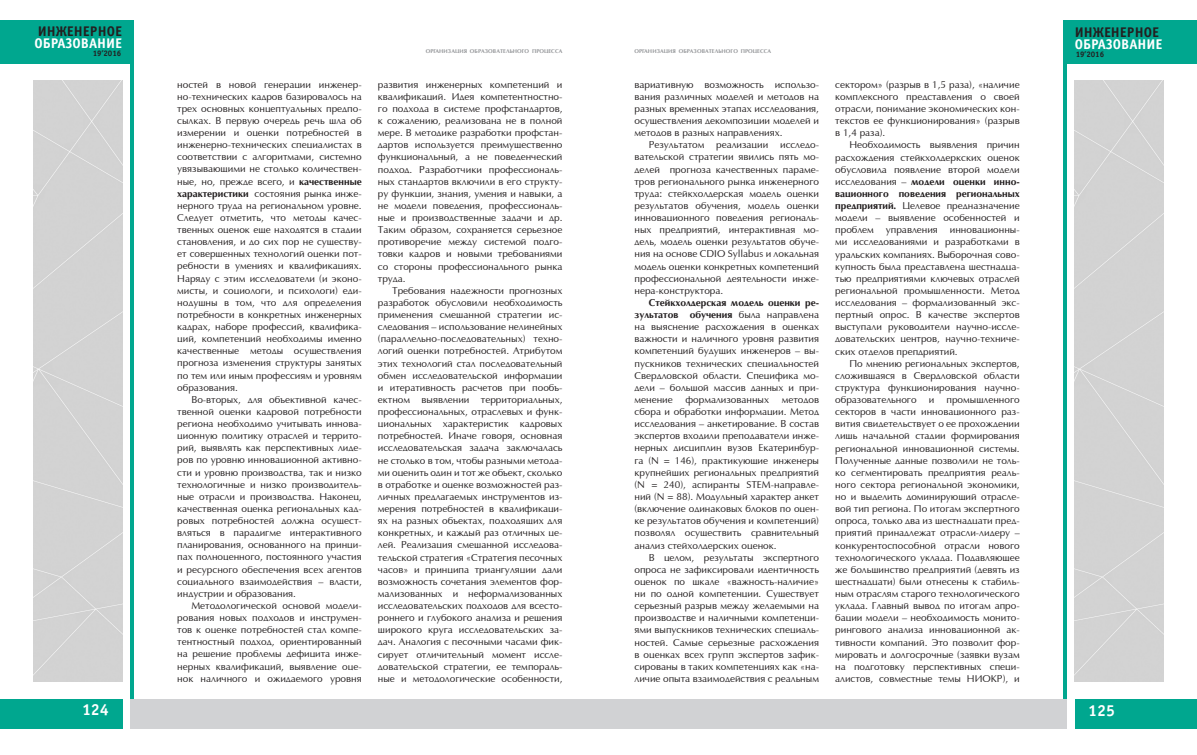
<style>
.page{position:relative;width:1197px;height:755px;background:#fff}
.page>*{position:absolute;margin:0;border:0;box-sizing:border-box;transform-origin:0 0}
.t1{font:700 16px "Officina Sans C";color:#fff}
.t2{font:700 14px "Officina Sans C";color:#fff}
.t3{font:700 14px "Officina Sans C";color:#231f20}
.t4{font:10px/12.1px "Optima";color:#231f20;text-align:justify}
.t5{font:700 10px/12.1px "AG Optima";color:#231f20;text-align:right}
.t6{font:700 8px "Officina Sans C";color:#231f20}
.t7{font:700 5.5px "AG Optima";letter-spacing:.01em;color:#939598}
.s1{font-family:"AG Optima";font-weight:700}
.s2{font-family:"Optima";font-weight:400}
</style>
<div class="page">
<div style="left:1063px;top:20px;width:133px;height:43px;background:#00a78f"></div>
<div style="left:1074px;top:698px;width:122px;height:30px;background:#00a78f"></div>
<div style="left:0;top:698px;width:122px;height:30px;background:#00a78f"></div>
<div style="left:0;top:20px;width:133px;height:43px;background:#00a78f"></div>
<hr style="left:1063px;top:45px;width:3px;height:653px;background:#00a78f">
<hr style="left:130px;top:45px;width:3px;height:653px;background:#00a78f">
<div style="left:33px;top:80px;width:89px;height:601px;background:#d3d3d3"></div>
<div style="left:130px;top:698px;width:468px;height:30px;background:#d1d2d4"></div>
<div style="left:598px;top:698px;width:468px;height:30px;background:#d1d2d4"></div>
<div style="left:1074px;top:80px;width:89px;height:601px;background:#d3d3d3"></div>
<h2 class="t3" style="left:38px;top:23px;width:86px">ИНЖЕНЕРНОЕ</h2>
<h2 class="t2" style="left:34px;top:35px;width:89px">ОБРАЗОВАНИЕ</h2>
<p class="t6" style="left:93px;top:49px;width:30px">19’2016</p>
<p class="t7" style="left:426px;top:48px;width:138px">ОРГАНИЗАЦИЯ ОБРАЗОВАТЕЛЬНОГО ПРОЦЕССА</p>
<p class="t7" style="left:634px;top:48px;width:138px">ОРГАНИЗАЦИЯ ОБРАЗОВАТЕЛЬНОГО ПРОЦЕССА</p>
<p class="t4" style="left:177px;top:78px;width:186px">ностей в новой генерации инженер&shy;но-технических кадров базировалось на трех основных концептуальных предпо&shy;сылках. В первую очередь речь шла об измерении и оценки потребностей в инженерно-технических специалистах в соответствии с алгоритмами, системно увязывающими не столько количествен&shy;ные, но, прежде всего, и <span class="s1">качественные характеристики</span> состояния рынка инже&shy;нерного труда на региональном уровне.<br>Следует отметить, что методы качес&shy;твенных оценок еще находятся в стадии становления, и до сих пор не существу&shy;ет совершенных технологий оценки пот&shy;ребности в умениях и квалификациях.<br>Наряду с этим исследователи (и эконо&shy;мисты, и социологи, и психологи) еди&shy;нодушны в том, что для определения потребности в конкретных инженерных кадрах, наборе профессий, квалифика&shy;ций, компетенций необходимы именно качественные методы осуществления прогноза изменения структуры занятых по тем или иным профессиям и уровням образования.</p>
<p class="t4" style="left:177px;top:393px;width:186px;text-indent:14px">Во-вторых, для объективной качес&shy;твенной оценки кадровой потребности региона необходимо учитывать иннова&shy;ционную политику отраслей и террито&shy;рий, выявлять как перспективных лиде&shy;ров по уровню инновационной активно&shy;сти и уровню производства, так и низко технологичные и низко производитель&shy;ные отрасли и производства. Наконец, качественная оценка региональных кад&shy;ровых потребностей должна осущест&shy;вляться в парадигме интерактивного планирования, основанного на принци&shy;пах полноценного, постоянного участия и ресурсного обеспечения всех агентов социального взаимодействия – власти, индустрии и образования.</p>
<p class="t4" style="left:177px;top:599px;width:186px;text-indent:14px">Методологической основой модели&shy;рования новых подходов и инструмен&shy;тов к оценке потребностей стал компе&shy;тентностный подход, ориентированный на решение проблемы дефицита инже&shy;нерных квалификаций, выявление оце&shy;нок наличного и ожидаемого уровня</p>
<p class="t4" style="left:378px;top:79px;width:186px">развития инженерных компетенций и квалификаций. Идея компетентностно&shy;го подхода в системе профстандартов, к сожалению, реализована не в полной мере. В методике разработки профстан&shy;дартов используется преимущественно функциональный, а не поведенческий подход. Разработчики профессиональ&shy;ных стандартов включили в его структу&shy;ру функции, знания, умения и навыки, а не модели поведения, профессиональ&shy;ные и производственные задачи и др.<br>Таким образом, сохраняется серьезное противоречие между системой подго&shy;товки кадров и новыми требованиями со стороны профессионального рынка труда.</p>
<p class="t4" style="left:378px;top:284px;width:186px;text-indent:14px">Требования надежности прогнозных разработок обусловили необходимость применения смешанной стратегии ис&shy;следования – использование нелинейных (параллельно-последовательных) техно&shy;логий оценки потребностей. Атрибутом этих технологий стал последовательный обмен исследовательской информации и итеративность расчетов при пообъ&shy;ектном выявлении территориальных, профессиональных, отраслевых и функ&shy;циональных характеристик кадровых потребностей. Иначе говоря, основная исследовательская задача заключалась не столько в том, чтобы разными метода&shy;ми оценить один и тот же объект, сколько в отработке и оценке возможностей раз&shy;личных предлагаемых инструментов из&shy;мерения потребностей в квалификаци&shy;ях на разных объектах, подходящих для конкретных, и каждый раз отличных це&shy;лей. Реализация смешанной исследова&shy;тельской стратегия «Стратегия песочных часов» и принципа триангуляции дали возможность сочетания элементов фор&shy;мализованных и неформализованных исследовательских подходов для всесто&shy;роннего и глубокого анализа и решения широкого круга исследовательских за&shy;дач. Аналогия с песочными часами фик&shy;сирует отличительный момент иссле&shy;довательской стратегии, ее темпораль&shy;ные и методологические особенности,</p>
<p class="t4" style="left:634px;top:79px;width:186px">вариативную возможность использо&shy;вания различных моделей и методов на разных временных этапах исследования, осуществления декомпозиции моделей и методов в разных направлениях.</p>
<p class="t4" style="left:634px;top:139px;width:186px;text-indent:14px">Результатом реализации исследо&shy;вательской стратегии явились пять мо&shy;делей прогноза качественных параме&shy;тров регионального рынка инженерного труда: стейкхолдерская модель оценки результатов обучения, модель оценки инновационного поведения региональ&shy;ных предприятий, интерактивная мо&shy;дель, модель оценки результатов обуче&shy;ния на основе CDIO Syllabus и локальная модель оценки конкретных компетенций профессиональной деятельности инже&shy;нера-конструктора.</p>
<p class="t5" style="left:634px;top:296px;width:186px">Стейкхолдерская модель оценки ре&shy;зультатов обучения <span class="s2">была направлена</span></p>
<p class="t4" style="left:634px;top:321px;width:186px">на выяснение расхождения в оценках важности и наличного уровня развития компетенций будущих инженеров – вы&shy;пускников технических специальностей Свердловской области. Специфика мо&shy;дели – большой массив данных и при&shy;менение</p>
<p class="t4" style="left:685px;top:393px;width:85px">формализованных</p>
<p class="t4" style="left:634px;top:393px;width:186px;text-indent:147px">методов сбора и обработки информации. Метод исследования – анкетирование. В состав экспертов входили преподаватели инже&shy;нерных дисциплин вузов Екатеринбур&shy;га (N = 146), практикующие инженеры крупнейших региональных предприятий (N = 240), аспиранты STEM-направле&shy;ний (N = 88). Модульный характер анкет (включение одинаковых блоков по оцен&shy;ке результатов обучения и компетенций) позволял осуществить сравнительный анализ стейхолдерских оценок.</p>
<p class="t4" style="left:634px;top:551px;width:186px;text-indent:14px">В целом, результаты экспертного опроса не зафиксировали идентичность оценок по шкале «важность-наличие» ни по одной компетенции. Существует серьезный разрыв между желаемыми на производстве и наличными компетенци&shy;ями выпускников технических специаль&shy;ностей. Самые серьезные расхождения в оценках всех групп экспертов зафик&shy;сированы в таких компетенциях как «на&shy;личие опыта взаимодействия с реальным</p>
<p class="t4" style="left:835px;top:79px;width:186px">сектором» (разрыв в 1,5 раза), «наличие комплексного представления о своей отрасли, понимание экономических кон&shy;текстов ее функционирования» (разрыв в 1,4 раза).</p>
<p class="t4" style="left:835px;top:139px;width:186px;text-indent:14px">Необходимость выявления причин расхождения стейкхолдеркских оценок обусловила появление второй модели</p>
<p class="t5" style="left:835px;top:175px;width:186px;text-align:left"><span class="s2">исследования –</span> модели оценки инно&shy;вационного поведения региональных</p>
<p class="t4" style="left:835px;top:200px;width:186px"><span class="s1">предприятий.</span> Целевое предназначение модели – выявление особенностей и проблем управления инновационны&shy;ми исследованиями и разработками в уральских компаниях. Выборочная сово&shy;купность была представлена шестнадца&shy;тью предприятиями ключевых отраслей региональной промышленности. Метод исследования – формализованный экс&shy;пертный опрос. В качестве экспертов выступали руководители научно-иссле&shy;довательских центров, научно-техниче&shy;ских отделов препдриятий.</p>
<p class="t4" style="left:835px;top:357px;width:186px;text-indent:14px">По мнению региональных экспертов, сложившаяся в Свердловской области структура функционирования научно&shy;образовательного и промышленного секторов в части инновационного раз&shy;вития свидетельствует о ее прохождении лишь начальной стадии формирования региональной инновационной системы.<br>Полученные данные позволили не толь&shy;ко сегментировать предприятия реаль&shy;ного сектора региональной экономики, но и выделить доминирующий отрасле&shy;вой тип региона. По итогам экспертного опроса, только два из шестнадцати пред&shy;приятий принадлежат отрасли-лидеру – конкурентоспособной отрасли нового технологического уклада. Подавляющее же большинство предприятий (девять из шестнадцати) были отнесены к стабиль&shy;ным отраслям старого технологического уклада. Главный вывод по итогам апро&shy;бации модели – необходимость монито&shy;рингового анализа инновационной ак&shy;тивности компаний. Это позволит фор&shy;мировать и долгосрочные (заявки вузам на подготовку перспективных специ&shy;алистов, совместные темы НИОКР), и</p>
<h2 class="t3" style="left:1074px;top:24px;width:86px">ИНЖЕНЕРНОЕ</h2>
<h2 class="t2" style="left:1074px;top:36px;width:89px">ОБРАЗОВАНИЕ</h2>
<p class="t6" style="left:1075px;top:49px;width:30px">19’2016</p>
<h1 class="t1" style="left:82px;top:700px;width:28px">124</h1>
<h1 class="t1" style="left:1088px;top:700px;width:28px">125</h1>
</div>
